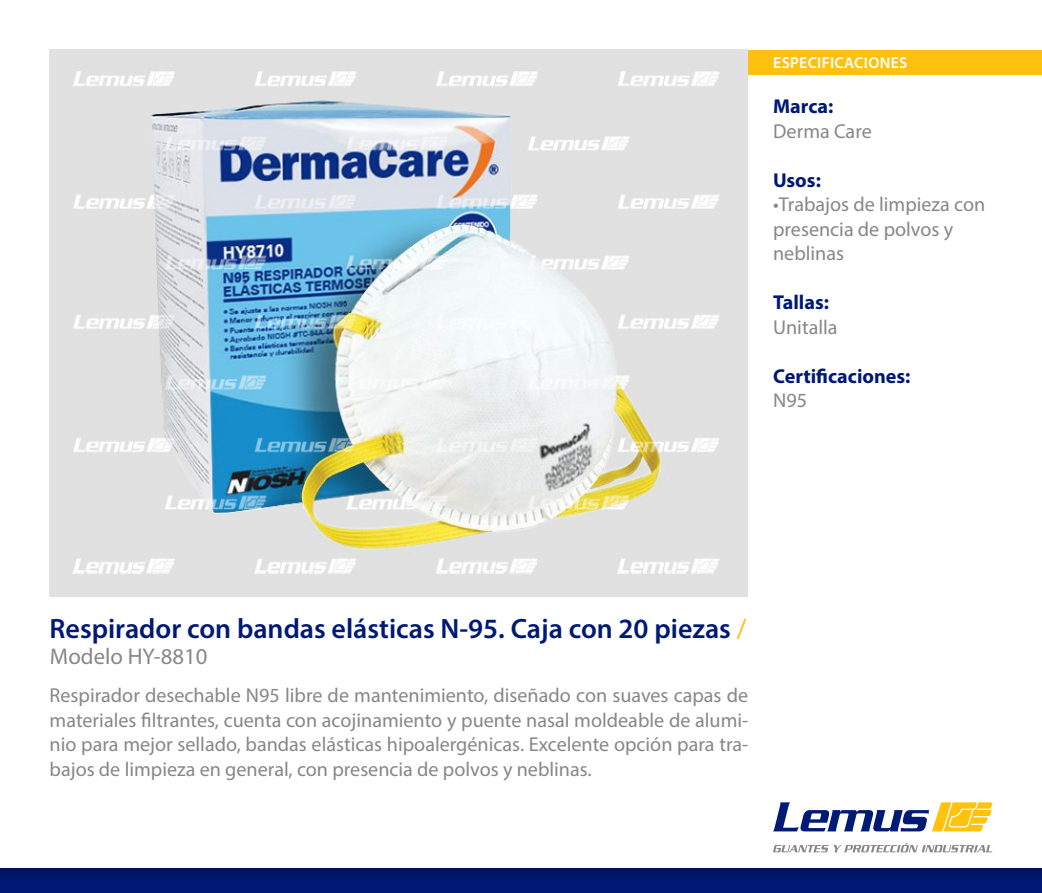
<style>
.page{position:relative;width:1042px;height:893px;background:#fff}
.page>*{position:absolute;margin:0;border:0;box-sizing:border-box;transform-origin:0 0}
.t1{font:600 28px "Myriad Pro";color:#001976}
.t2{font:22.75px "Myriad Pro";color:#878787}
.t3{font:20.12px/24.5px "Myriad Pro";color:#878787}
.t4{font:700 20.12px "Myriad Pro";color:#001976}
.t5{font:600 15.75px "Myriad Pro";letter-spacing:.02em;color:#fff}
.s1{font-weight:400;color:#fabe19}
</style>
<div class="page">
<img style="left:50px;top:50px;width:697px;height:546px">
<img style="left:0;top:868px;width:1042px;height:25px">
<div style="left:748px;top:50px;width:294px;height:24px;background:#ffc10f"></div>
<svg style="left:773px;top:802px;width:219px;height:29px"></svg>
<svg style="left:773px;top:843px;width:219px;height:9px"></svg>
<p class="t5" style="left:773px;top:53px;width:136px">ESPECIFICACIONES</p>
<p class="t4" style="left:773px;top:93px;width:62px">Marca:</p>
<p class="t3" style="left:773px;top:118px;width:100px">Derma Care</p>
<p class="t4" style="left:773px;top:167px;width:49px">Usos:</p>
<p class="t3" style="left:773px;top:192px;width:214px">•Trabajos de limpieza con presencia de polvos y neblinas</p>
<p class="t4" style="left:773px;top:289px;width:57px">Tallas:</p>
<p class="t3" style="left:773px;top:314px;width:66px">Unitalla</p>
<p class="t4" style="left:773px;top:363px;width:139px">Certificaciones:</p>
<p class="t3" style="left:773px;top:388px;width:35px">N95</p>
<h1 class="t1" style="left:50px;top:611px;width:698px">Respirador con bandas elásticas N-95. Caja con 20 piezas <span class="s1">/</span></h1>
<p class="t2" style="left:50px;top:643px;width:159px">Modelo HY-8810</p>
<p class="t3" style="left:50px;top:683px;width:700px;text-align:justify">Respirador desechable N95 libre de mantenimiento, diseñado con suaves capas de materiales filtrantes, cuenta con acojinamiento y puente nasal moldeable de alumi&shy;nio para mejor sellado, bandas elásticas hipoalergénicas. Excelente opción para tra&shy;bajos de limpieza en general, con presencia de polvos y neblinas.</p>
</div>
